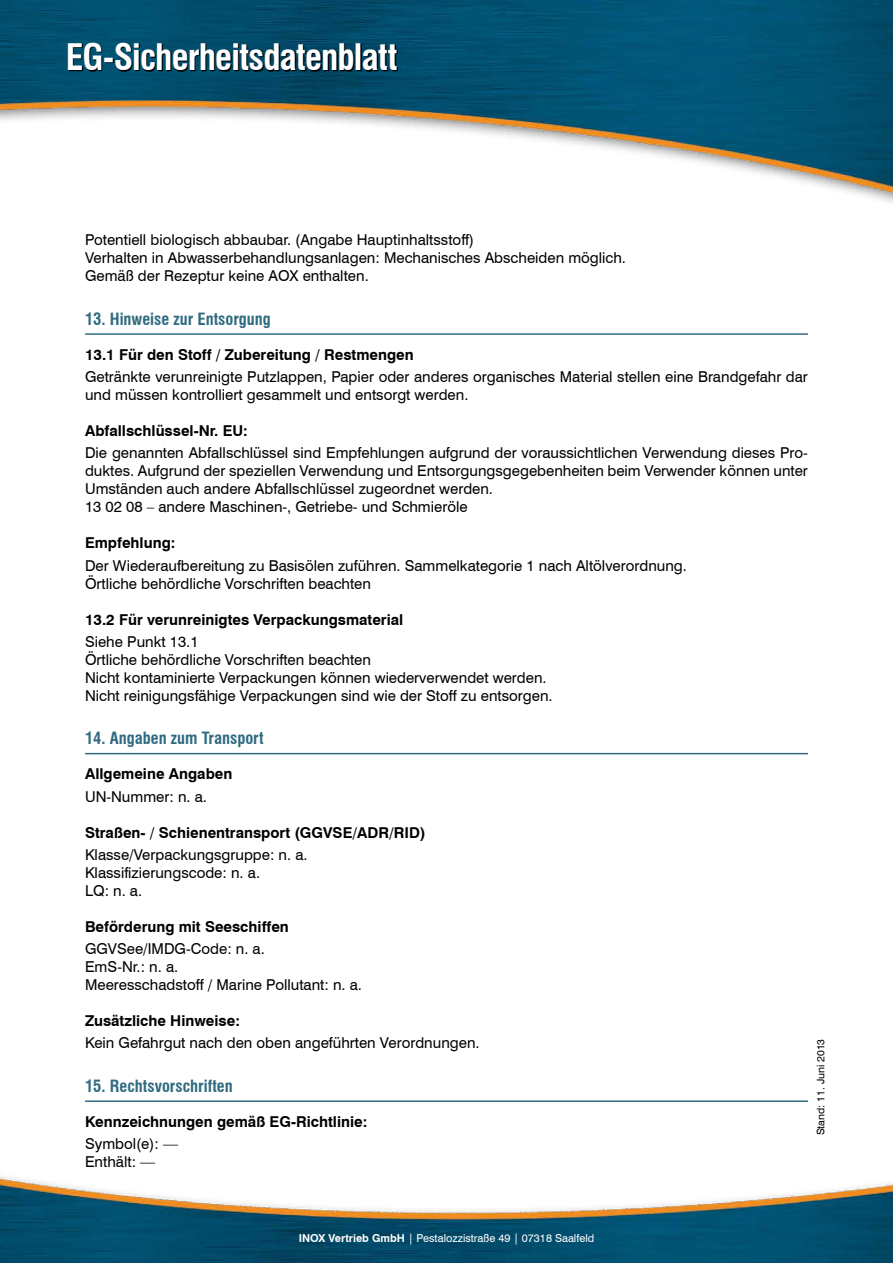
<style>
.page{position:relative;width:893px;height:1263px;background:#fff}
.page>*{position:absolute;margin:0;border:0;box-sizing:border-box;transform-origin:0 0}
.t1{font:700 condensed 35.7px "Swiss 721 BT";letter-spacing:-.025em;color:#fff}
.t2{font:700 condensed 16.5px "Swiss 721 BT";color:#306b81}
.t3{font:15px/18px "Swiss 721 BT";color:#000}
.t4{font:700 15px "Swiss 721 BT";color:#000}
.t5{font:10.95px "Swiss 721 BT";color:#fff}
.t6{font:10.5px "Swiss 721 BT";color:#000}
.s1{font-weight:700}
</style>
<div class="page">
<img style="left:0;top:0;width:893px;height:1263px">
<svg style="left:69px;top:43px;width:329px;height:28px;background:#002636"></svg>
<hr style="left:85px;top:333px;width:723px;height:2px;background:#306b81">
<hr style="left:85px;top:753px;width:723px;height:1px;background:#306b81">
<hr style="left:85px;top:1100px;width:723px;height:2px;background:#306b81">
<h1 class="t1" style="left:66px;top:36px;width:333px">EG-Sicherheitsdatenblatt</h1>
<p class="t3" style="left:85px;top:231px;width:542px">Potentiell biologisch abbaubar. (Angabe Hauptinhaltsstoff)<br>Verhalten in Abwasserbehandlungsanlagen: Mechanisches Abscheiden möglich.<br>Gemäß der Rezeptur keine AOX enthalten.</p>
<p class="t2" style="left:85px;top:309px;width:187px">13. Hinweise zur Entsorgung</p>
<p class="t4" style="left:85px;top:345px;width:330px">13.1 Für den Stoff / Zubereitung / Restmengen</p>
<p class="t3" style="left:85px;top:368px;width:724px">Getränkte verunreinigte Putzlappen, Papier oder anderes organisches Material stellen eine Brandgefahr dar und müssen kontrolliert gesammelt und entsorgt werden.</p>
<p class="t4" style="left:85px;top:422px;width:164px">Abfallschlüssel-Nr. EU:</p>
<p class="t3" style="left:85px;top:444px;width:724px">Die genannten Abfallschlüssel sind Empfehlungen aufgrund der voraussichtlichen Verwendung dieses Pro&shy;duktes. Aufgrund der speziellen Verwendung und Entsorgungsgegebenheiten beim Verwender können unter Umständen auch andere Abfallschlüssel zugeordnet werden.<br>13 02 08 – andere Maschinen-, Getriebe- und Schmieröle</p>
<p class="t4" style="left:85px;top:534px;width:92px">Empfehlung:</p>
<p class="t3" style="left:85px;top:556px;width:603px">Der Wiederaufbereitung zu Basisölen zuführen. Sammelkategorie 1 nach Altölverordnung.<br>Örtliche behördliche Vorschriften beachten</p>
<p class="t4" style="left:85px;top:610px;width:320px">13.2 Für verunreinigtes Verpackungsmaterial</p>
<p class="t3" style="left:85px;top:632px;width:469px">Siehe Punkt 13.1<br>Örtliche behördliche Vorschriften beachten<br>Nicht kontaminierte Verpackungen können wiederverwendet werden.<br>Nicht reinigungsfähige Verpackungen sind wie der Stoff zu entsorgen.</p>
<p class="t2" style="left:85px;top:728px;width:180px">14. Angaben zum Transport</p>
<p class="t4" style="left:85px;top:765px;width:149px">Allgemeine Angaben</p>
<p class="t3" style="left:85px;top:787px;width:123px">UN-Nummer: n. a.</p>
<p class="t4" style="left:85px;top:823px;width:342px">Straßen- / Schienentransport (GGVSE/ADR/RID)</p>
<p class="t3" style="left:85px;top:845px;width:224px">Klasse/Verpackungsgruppe: n. a.<br>Klassifizierungscode: n. a.<br>LQ: n. a.</p>
<p class="t4" style="left:85px;top:917px;width:205px">Beförderung mit Seeschiffen</p>
<p class="t3" style="left:85px;top:940px;width:278px">GGVSee/IMDG-Code: n. a.<br>EmS-Nr.: n. a.<br>Meeresschadstoff / Marine Pollutant: n. a.</p>
<p class="t4" style="left:85px;top:1012px;width:156px">Zusätzliche Hinweise:</p>
<p class="t3" style="left:85px;top:1034px;width:396px">Kein Gefahrgut nach den oben angeführten Verordnungen.</p>
<p class="t2" style="left:85px;top:1076px;width:149px">15. Rechtsvorschriften</p>
<p class="t4" style="left:85px;top:1112px;width:284px">Kennzeichnungen gemäß EG-Richtlinie:</p>
<p class="t3" style="left:85px;top:1135px;width:95px">Symbol(e): —<br>Enthält: —</p>
<p class="t6" style="left:814px;top:1135px;width:98px;rotate:-90deg">Stand: 11. Juni 2013</p>
<p class="t5" style="left:299px;top:1231px;width:297px"><span class="s1">INOX Vertrieb GmbH</span> | Pestalozzistraße 49 | 07318 Saalfeld</p>
</div>
